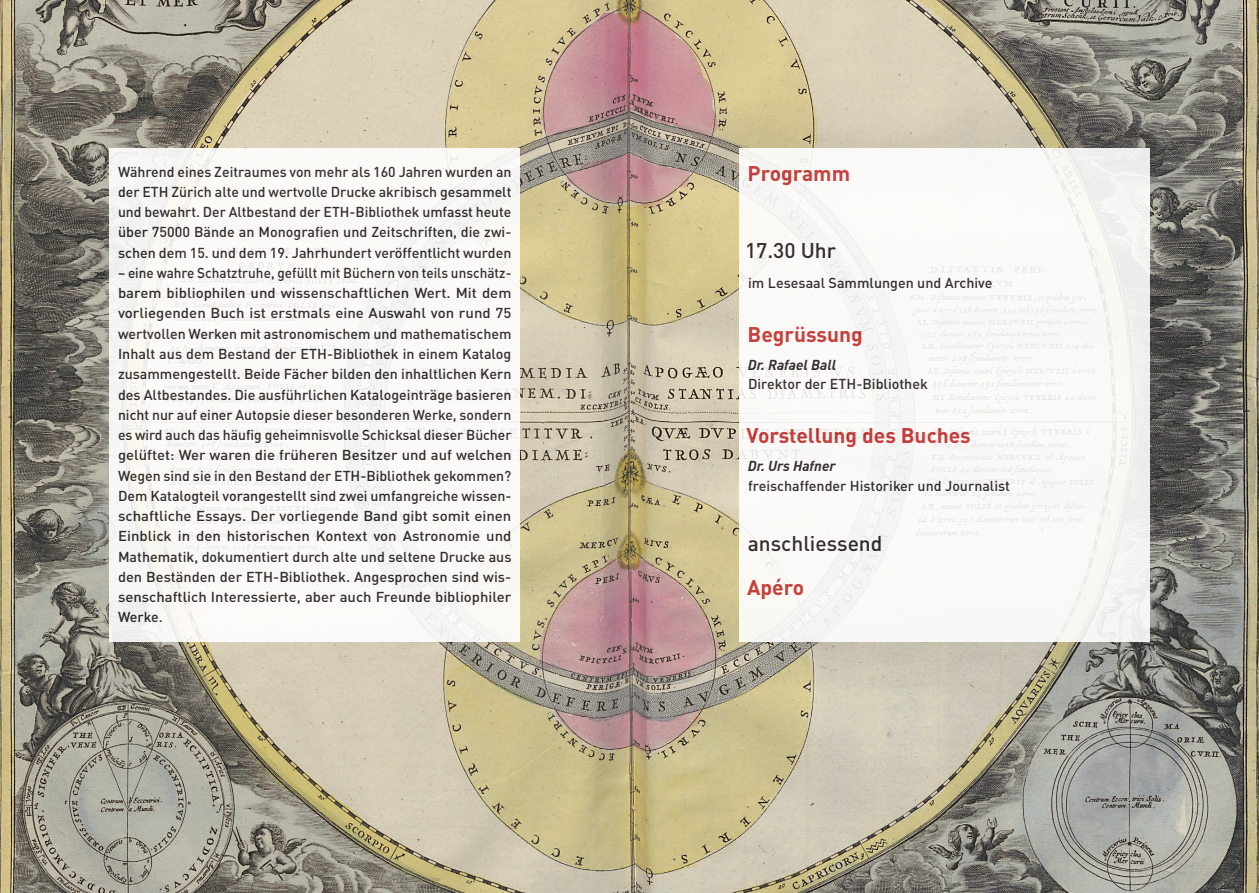
<style>
.page{position:relative;width:1259px;height:893px;background:#fff}
.page>*{position:absolute;margin:0;border:0;box-sizing:border-box;transform-origin:0 0}
.t1{font:700 21px "DIN Pro";color:#c53130}
.t2{font:500 21px "DIN Pro";color:#231f20}
.t3{font:500 14.25px/20.2px "DIN Pro";color:#231f20;text-align:justify;scale:.95 1}
.t4{font:500 14.25px/20.2px "DIN Pro";color:#231f20;text-align:justify}
.t5{font:italic 700 14.25px "DIN Pro";color:#231f20}
</style>
<div class="page">
<img style="left:0;top:0;width:1259px;height:893px">
<div style="left:739px;top:149px;width:410px;height:493px;background:#faf9f7"></div>
<div style="left:109px;top:149px;width:411px;height:493px;background:#faf9f7"></div>
<p class="t4" style="left:118px;top:160px;width:395px">Während eines Zeitraumes von mehr als 160 Jahren wurden an der ETH Zürich alte und wertvolle Drucke akribisch gesammelt und bewahrt. Der Altbestand der ETH-Bibliothek umfasst heute über 75000 Bände an Monografien und Zeitschriften, die zwi&shy;schen dem 15. und dem 19. Jahrhundert veröffentlicht wurden</p>
<p class="t3" style="left:118px;top:261px;width:416px">– eine wahre Schatztruhe, gefüllt mit Büchern von teils unschätz&shy;barem bibliophilen und wissenschaftlichen Wert. Mit dem vorliegenden Buch ist erstmals eine Auswahl von rund 75 wertvollen Werken mit astronomischem und mathematischem Inhalt aus dem Bestand der ETH-Bibliothek in einem Katalog zusammengestellt. Beide Fächer bilden den inhaltlichen Kern des Altbestandes. Die ausführlichen Katalogeinträge basieren nicht nur auf einer Autopsie dieser besonderen Werke, sondern es wird auch das häufig geheimnisvolle Schicksal dieser Bücher gelüftet: Wer waren die früheren Besitzer und auf welchen Wegen sind sie in den Bestand der ETH-Bibliothek gekommen?<br>Dem Katalogteil vorangestellt sind zwei umfangreiche wissen&shy;schaftliche Essays. Der vorliegende Band gibt somit einen Einblick in den historischen Kontext von Astronomie und Mathematik, dokumentiert durch alte und seltene Drucke aus den Beständen der ETH-Bibliothek. Angesprochen sind wis&shy;senschaftlich Interessierte, aber auch Freunde bibliophiler Werke.</p>
<h1 class="t1" style="left:747px;top:156px;width:104px">Programm</h1>
<h1 class="t2" style="left:745px;top:233px;width:92px">17.30 Uhr</h1>
<p class="t4" style="left:748px;top:271px;width:246px">im Lesesaal Sammlungen und Archive</p>
<h1 class="t1" style="left:747px;top:317px;width:117px">Begrüssung</h1>
<p class="t5" style="left:748px;top:353px;width:90px">Dr. Rafael Ball</p>
<p class="t4" style="left:748px;top:372px;width:181px">Direktor der ETH-Bibliothek</p>
<h1 class="t1" style="left:746px;top:418px;width:226px">Vorstellung des Buches</h1>
<p class="t5" style="left:748px;top:454px;width:89px">Dr. Urs Hafner</p>
<p class="t4" style="left:748px;top:474px;width:263px">freischaffender Historiker und Journalist</p>
<h1 class="t2" style="left:747px;top:526px;width:136px">anschliessend</h1>
<h1 class="t1" style="left:747px;top:570px;width:58px">Apéro</h1>
</div>
